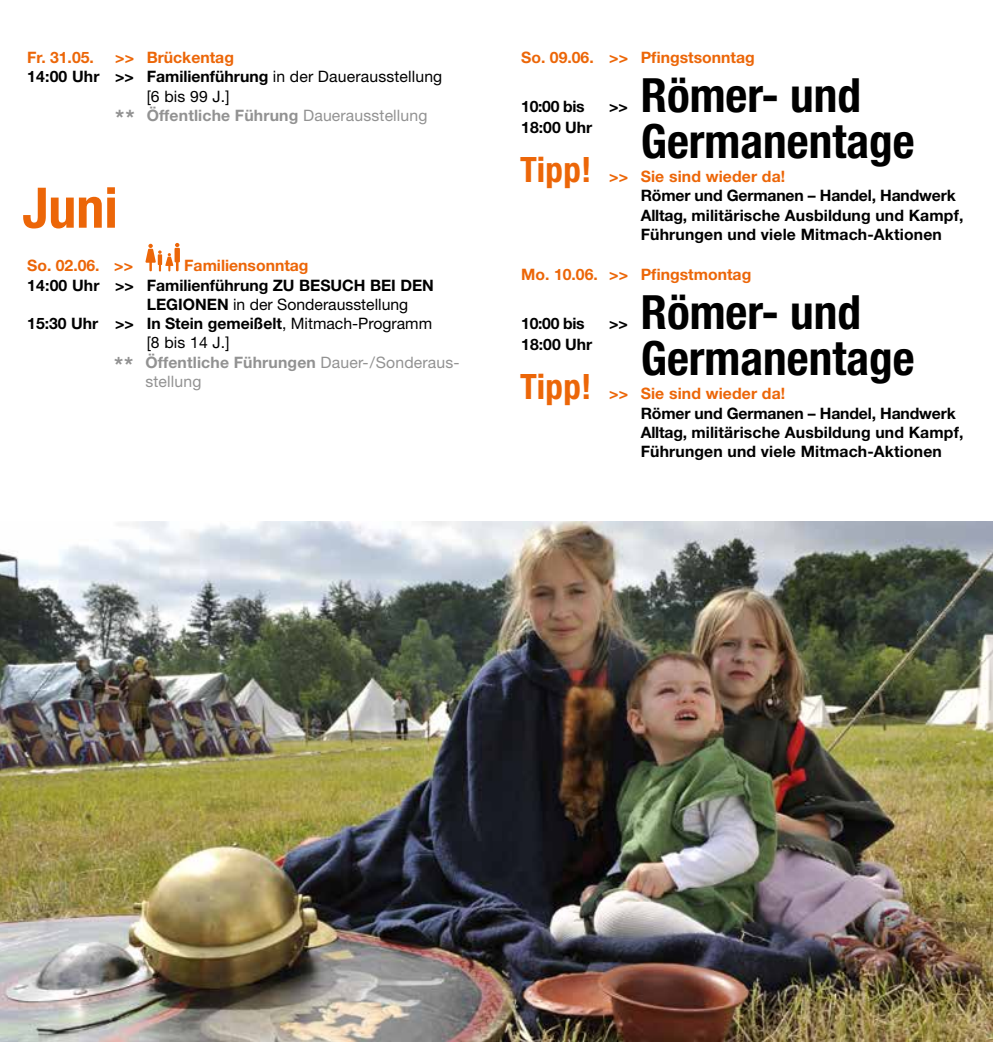
<style>
.page{position:relative;width:993px;height:1042px;background:#fff}
.page>*{position:absolute;margin:0;border:0;box-sizing:border-box;transform-origin:0 0}
.t1{font:700 condensed 56px "Helvetica Neue";color:#ec6608}
.t2{font:700 condensed 47.25px "Helvetica Neue";color:#000}
.t3{font:700 condensed 35px "Helvetica Neue";letter-spacing:.01em;color:#ec6608}
.t4{font:700 15.75px/19.2px "Helvetica Neue";color:#000}
.t5{font:700 15.75px "Helvetica Neue";color:#ec6608}
.t6{font:700 15.75px "Helvetica Neue";letter-spacing:.01em;color:#929292}
.t7{font:15.75px "Helvetica Neue";color:#000}
.t8{font:15.75px "Helvetica Neue";letter-spacing:.01em;color:#929292}
.s1{font-weight:400}
.s2{font-size:22.75px}
.s3{font-weight:700}
.s4{font-size:22.57px}
</style>
<div class="page">
<svg style="left:145px;top:243px;width:35px;height:28px"></svg>
<img style="left:0;top:521px;width:992px;height:521px">
<p class="t5" style="left:27px;top:48px;width:68px">Fr. 31.05.</p>
<p class="t5" style="left:115px;top:48px;width:120px">&gt;&gt; Brückentag</p>
<p class="t4" style="left:27px;top:67px;width:416px">14:00 Uhr &gt;&gt; Familienführung <span class="s1">in der Dauerausstellung</span></p>
<p class="t7" style="left:147px;top:87px;width:84px">[6 bis 99 J.]</p>
<p class="t6" style="left:115px;top:106px;width:314px"><span class="s2">**</span> Öffentliche Führung <span class="s1">Dauerausstellung</span></p>
<h1 class="t1" style="left:22px;top:174px;width:97px">Juni</h1>
<p class="t5" style="left:27px;top:256px;width:107px">So. 02.06. &gt;&gt;</p>
<p class="t5" style="left:184px;top:256px;width:126px">Familiensonntag</p>
<p class="t4" style="left:27px;top:275px;width:408px">14:00 Uhr &gt;&gt; Familienführung ZU BESUCH BEI DEN</p>
<p class="t7" style="left:147px;top:295px;width:263px"><span class="s3">LEGIONEN</span> in der Sonderausstellung</p>
<p class="t4" style="left:27px;top:314px;width:406px">15:30 Uhr &gt;&gt; In Stein gemeißelt<span class="s1">, Mitmach-Programm</span></p>
<p class="t7" style="left:147px;top:333px;width:84px">[8 bis 14 J.]</p>
<p class="t6" style="left:114px;top:352px;width:347px"><span class="s4">**</span> Öffentliche Führungen <span class="s1">Dauer-/Sonderaus-</span></p>
<p class="t8" style="left:145px;top:372px;width:57px">stellung</p>
<p class="t5" style="left:521px;top:48px;width:235px">So. 09.06. &gt;&gt; Pfingstsonntag</p>
<p class="t4" style="left:521px;top:97px;width:65px">10:00 bis</p>
<p class="t4" style="left:609px;top:97px;width:20px">&gt;&gt;</p>
<h2 class="t2" style="left:640px;top:67px;width:222px">Römer- und</h2>
<p class="t4" style="left:521px;top:118px;width:72px">18:00 Uhr</p>
<h2 class="t2" style="left:640px;top:112px;width:275px">Germanentage</h2>
<h3 class="t3" style="left:520px;top:149px;width:73px">Tipp!</h3>
<p class="t5" style="left:609px;top:167px;width:178px">&gt;&gt; Sie sind wieder da!</p>
<p class="t4" style="left:640px;top:186px;width:324px">Römer und Germanen – Handel, Handwerk<br>Alltag, militärische Ausbildung und Kampf,<br>Führungen und viele Mitmach-Aktionen</p>
<p class="t5" style="left:521px;top:265px;width:231px">Mo. 10.06. &gt;&gt; Pfingstmontag</p>
<p class="t4" style="left:521px;top:314px;width:65px">10:00 bis</p>
<p class="t4" style="left:609px;top:314px;width:20px">&gt;&gt;</p>
<h2 class="t2" style="left:640px;top:284px;width:222px">Römer- und</h2>
<p class="t4" style="left:521px;top:335px;width:72px">18:00 Uhr</p>
<h2 class="t2" style="left:640px;top:329px;width:275px">Germanentage</h2>
<h3 class="t3" style="left:520px;top:366px;width:73px">Tipp!</h3>
<p class="t5" style="left:609px;top:384px;width:178px">&gt;&gt; Sie sind wieder da!</p>
<p class="t4" style="left:640px;top:403px;width:324px">Römer und Germanen – Handel, Handwerk<br>Alltag, militärische Ausbildung und Kampf,<br>Führungen und viele Mitmach-Aktionen</p>
</div>
